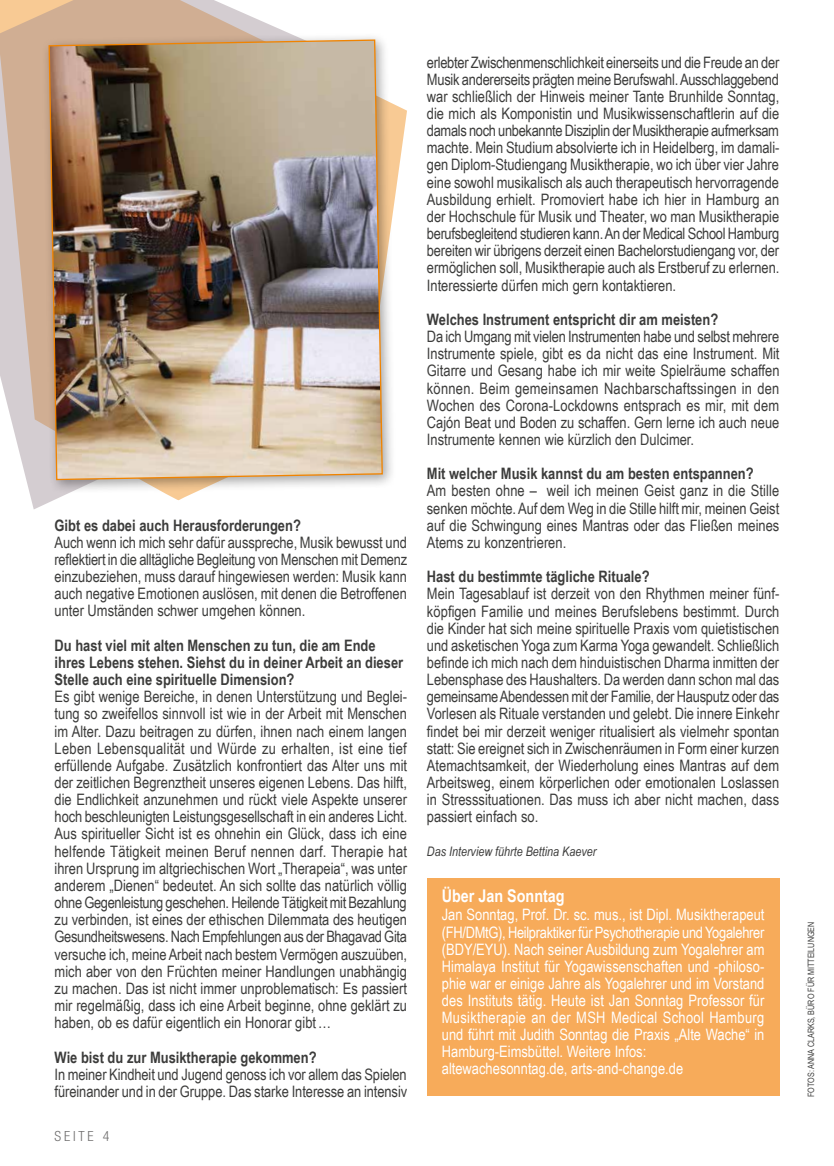
<style>
.page{position:relative;width:834px;height:1166px;background:#fff}
.page>*{position:absolute;margin:0;border:0;box-sizing:border-box;transform-origin:0 0}
.t1{font:700 17.5px "Arial Narrow";color:#fff}
.t2{font:15.75px/17.2px "Arial Narrow";color:#3c3c3b;text-align:justify}
.t3{font:15.75px/17.2px "Arial Narrow";color:#fff}
.t4{font:700 15.75px/17.2px "Arial Narrow";color:#3c3c3b}
.t5{font:300 condensed 14px "Helvetica Neue";letter-spacing:.2em;color:#706f6f}
.t6{font:italic 13.12px "Arial Narrow";color:#3c3c3b}
.t7{font:8.75px "Arial Narrow";color:#3c3c3b}
</style>
<div class="page">
<div style="left:427px;top:878px;width:352px;height:218px;background:#f7ab5a"></div>
<svg style="left:0;top:0;width:286px;height:509px"></svg>
<div style="left:42px;top:32px;width:355px;height:462px;background:#000;opacity:.35"></div>
<img style="left:48px;top:39px;width:335px;height:442px">
<p class="t4" style="left:55px;top:516px;width:248px">Gibt es dabei auch Herausforderungen?</p>
<p class="t2" style="left:55px;top:533px;width:354px">Auch wenn ich mich sehr dafür ausspreche, Musik bewusst und reflektiert in die alltägliche Begleitung von Menschen mit Demenz einzubeziehen, muss darauf hingewiesen werden: Musik kann auch negative Emotionen auslösen, mit denen die Betroffenen unter Umständen schwer umgehen können.</p>
<p class="t4" style="left:55px;top:636px;width:350px">Du hast viel mit alten Menschen zu tun, die am Ende ihres Lebens stehen. Siehst du in deiner Arbeit an dieser<br>Stelle auch eine spirituelle Dimension?</p>
<p class="t2" style="left:55px;top:687px;width:354px">Es gibt wenige Bereiche, in denen Unterstützung und Beglei&shy;tung so zweifellos sinnvoll ist wie in der Arbeit mit Menschen im Alter. Dazu beitragen zu dürfen, ihnen nach einem langen Leben Lebensqualität und Würde zu erhalten, ist eine tief erfüllende Aufgabe. Zusätzlich konfrontiert das Alter uns mit der zeitlichen Begrenztheit unseres eigenen Lebens. Das hilft, die Endlichkeit anzunehmen und rückt viele Aspekte unserer hoch beschleunigten Leistungsgesellschaft in ein anderes Licht.<br>Aus spiritueller Sicht ist es ohnehin ein Glück, dass ich eine helfende Tätigkeit meinen Beruf nennen darf. Therapie hat ihren Ursprung im altgriechischen Wort „Therapeia“, was unter anderem „Dienen“ bedeutet. An sich sollte das natürlich völlig ohne Gegenleistung geschehen. Heilende Tätigkeit mit Bezahlung zu verbinden, ist eines der ethischen Dilemmata des heutigen Gesundheitswesens. Nach Empfehlungen aus der Bhagavad Gita versuche ich, meine Arbeit nach bestem Vermögen auszuüben, mich aber von den Früchten meiner Handlungen unabhängig zu machen. Das ist nicht immer unproblematisch: Es passiert mir regelmäßig, dass ich eine Arbeit beginne, ohne geklärt zu haben, ob es dafür eigentlich ein Honorar gibt…</p>
<p class="t4" style="left:55px;top:1047px;width:263px">Wie bist du zur Musiktherapie gekommen?</p>
<p class="t2" style="left:55px;top:1065px;width:354px">In meiner Kindheit und Jugend genoss ich vor allem das Spielen füreinander und in der Gruppe. Das starke Interesse an intensiv</p>
<p class="t5" style="left:55px;top:1128px;width:56px">SEITE 4</p>
<p class="t2" style="left:427px;top:53px;width:354px">erlebter Zwischenmenschlichkeit einerseits und die Freude an der Musik andererseits prägten meine Berufswahl. Ausschlaggebend war schließlich der Hinweis meiner Tante Brunhilde Sonntag, die mich als Komponistin und Musikwissenschaftlerin auf die damals noch unbekannte Disziplin der Musiktherapie aufmerksam machte. Mein Studium absolvierte ich in Heidelberg, im damali&shy;gen Diplom-Studiengang Musiktherapie, wo ich über vier Jahre eine sowohl musikalisch als auch therapeutisch hervorragende Ausbildung erhielt. Promoviert habe ich hier in Hamburg an der Hochschule für Musik und Theater, wo man Musiktherapie berufsbegleitend studieren kann. An der Medical School Hamburg bereiten wir übrigens derzeit einen Bachelorstudiengang vor, der ermöglichen soll, Musiktherapie auch als Erstberuf zu erlernen.<br>Interessierte dürfen mich gern kontaktieren.</p>
<p class="t4" style="left:427px;top:310px;width:293px">Welches Instrument entspricht dir am meisten?</p>
<p class="t2" style="left:427px;top:327px;width:354px">Da ich Umgang mit vielen Instrumenten habe und selbst mehrere Instrumente spiele, gibt es da nicht das eine Instrument. Mit Gitarre und Gesang habe ich mir weite Spielräume schaffen können. Beim gemeinsamen Nachbarschaftssingen in den Wochen des Corona-Lockdowns entsprach es mir, mit dem Cajón Beat und Boden zu schaffen. Gern lerne ich auch neue Instrumente kennen wie kürzlich den Dulcimer.</p>
<p class="t4" style="left:427px;top:464px;width:328px">Mit welcher Musik kannst du am besten entspannen?</p>
<p class="t2" style="left:427px;top:482px;width:354px">Am besten ohne – weil ich meinen Geist ganz in die Stille senken möchte. Auf dem Weg in die Stille hilft mir, meinen Geist auf die Schwingung eines Mantras oder das Fließen meines Atems zu konzentrieren.</p>
<p class="t4" style="left:427px;top:567px;width:224px">Hast du bestimmte tägliche Rituale?</p>
<p class="t2" style="left:427px;top:585px;width:354px">Mein Tagesablauf ist derzeit von den Rhythmen meiner fünf&shy;köpfigen Familie und meines Berufslebens bestimmt. Durch die Kinder hat sich meine spirituelle Praxis vom quietistischen und asketischen Yoga zum Karma Yoga gewandelt. Schließlich befinde ich mich nach dem hinduistischen Dharma inmitten der Lebensphase des Haushalters. Da werden dann schon mal das gemeinsame Abendessen mit der Familie, der Hausputz oder das Vorlesen als Rituale verstanden und gelebt. Die innere Einkehr findet bei mir derzeit weniger ritualisiert als vielmehr spontan statt: Sie ereignet sich in Zwischenräumen in Form einer kurzen Atemachtsamkeit, der Wiederholung eines Mantras auf dem Arbeitsweg, einem körperlichen oder emotionalen Loslassen in Stresssituationen. Das muss ich aber nicht machen, dass passiert einfach so.</p>
<p class="t6" style="left:427px;top:842px;width:171px">Das Interview führte Bettina Kaever</p>
<p class="t1" style="left:441px;top:882px;width:124px">Über Jan Sonntag</p>
<p class="t3" style="left:441px;top:906px;width:324px">Jan Sonntag, Prof. Dr. sc. mus., ist Dipl. Musiktherapeut (FH/DMtG), Heilpraktiker für Psychotherapie und Yogalehrer (BDY/EYU). Nach seiner Ausbildung zum Yogalehrer am Himalaya Institut für Yogawissenschaften und -philoso&shy;phie war er einige Jahre als Yogalehrer und im Vorstand des Instituts tätig. Heute ist Jan Sonntag Professor für Musiktherapie an der MSH Medical School Hamburg und führt mit Judith Sonntag die Praxis „Alte Wache“ in Hamburg-Eimsbüttel. Weitere Infos: altewachesonntag.de, arts-and-change.de</p>
<p class="t7" style="left:804px;top:1097px;width:177px;rotate:-90deg">FOTOS: ANNA CLARKS, BÜRO FÜR MITTEILUNGEN</p>
</div>
